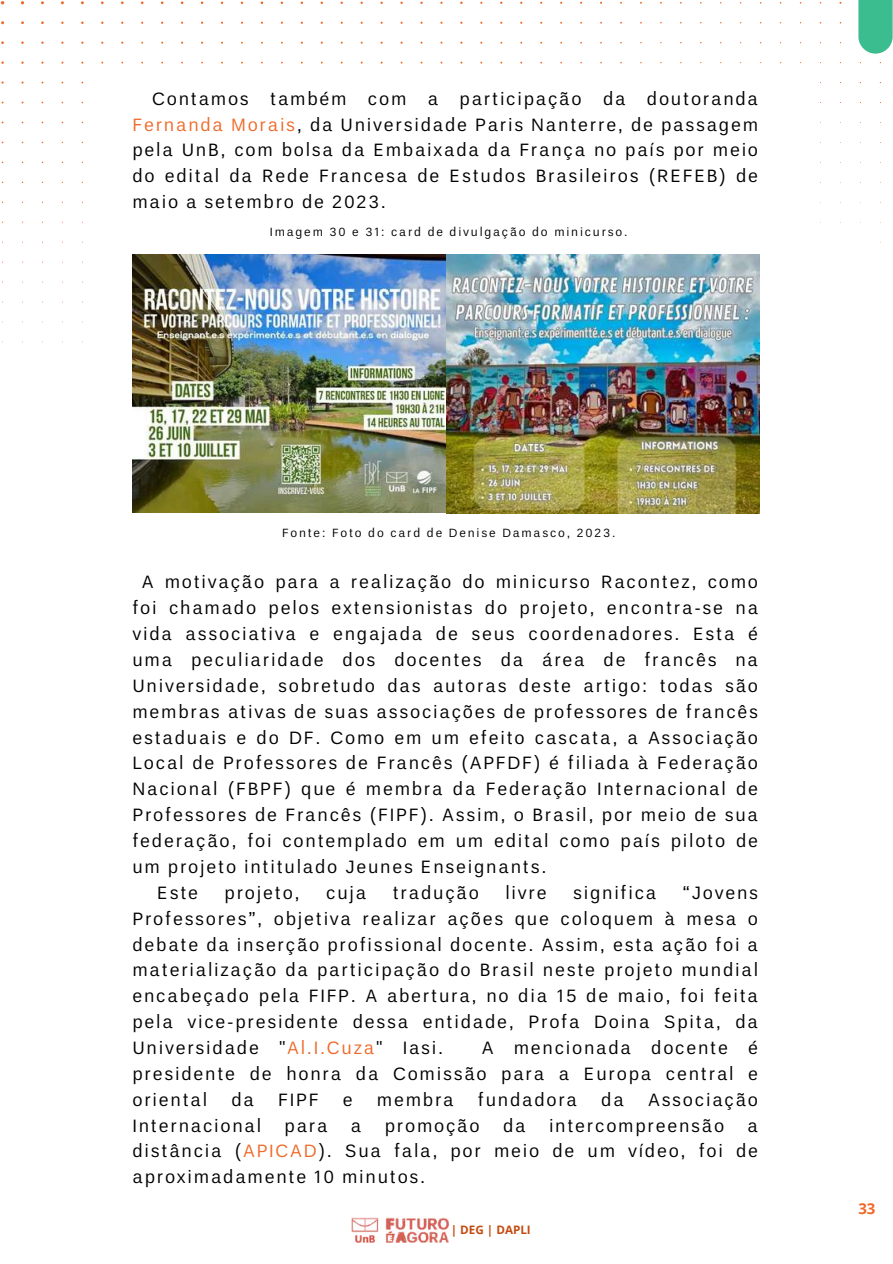
<style>
.page{position:relative;width:893px;height:1264px;background:#fff}
.page>*{position:absolute;margin:0;border:0;box-sizing:border-box;transform-origin:0 0}
.t1{font:18px/25.8px "Un B Pro";letter-spacing:.095em;color:#000;text-align:justify}
.t2{font:700 15px "Open Sans";color:#ef6a29}
.t3{font:12px "Un B Pro";letter-spacing:.15em;color:#000}
.t4{font:700 11.7px "Open Sans";color:#c44b10}
.s1{color:#ef6a29}
</style>
<div class="page">
<svg style="left:1px;top:1px;width:3px;height:4px"></svg>
<svg style="left:858px;top:0;width:34px;height:54px;background:#4bc298"></svg>
<img style="left:351px;top:1217px;width:98px;height:25px">
<img style="left:132px;top:254px;width:627px;height:259px">
<p class="t1" style="left:132px;top:86px;width:627px;text-indent:20px">Contamos também com a participação da doutoranda <span class="s1">Fernanda Morais</span>, da Universidade Paris Nanterre, de passagem pela UnB, com bolsa da Embaixada da França no país por meio do edital da Rede Francesa de Estudos Brasileiros (REFEB) de maio a setembro de 2023.</p>
<p class="t3" style="left:270px;top:227px;width:359px">Imagem 30 e 31: card de divulgação do minicurso.</p>
<p class="t3" style="left:282px;top:528px;width:335px">Fonte: Foto do card de Denise Damasco, 2023.</p>
<p class="t1" style="left:142px;top:570px;width:617px">A motivação para a realização do minicurso Racontez, como</p>
<p class="t1" style="left:132px;top:596px;width:627px">foi chamado pelos extensionistas do projeto, encontra-se na</p>
<p class="t1" style="left:132px;top:622px;width:627px">vida associativa e engajada de seus coordenadores. Esta é</p>
<p class="t1" style="left:132px;top:648px;width:627px">uma peculiaridade dos docentes da área de francês na</p>
<p class="t1" style="left:132px;top:673px;width:627px">Universidade, sobretudo das autoras deste artigo: todas são</p>
<p class="t1" style="left:132px;top:699px;width:627px">membras ativas de suas associações de professores de francês</p>
<p class="t1" style="left:132px;top:725px;width:627px">estaduais e do DF. Como em um efeito cascata, a Associação</p>
<p class="t1" style="left:132px;top:751px;width:627px">Local de Professores de Francês (APFDF) é filiada à Federação</p>
<p class="t1" style="left:132px;top:777px;width:627px">Nacional (FBPF) que é membra da Federação Internacional de</p>
<p class="t1" style="left:132px;top:803px;width:627px">Professores de Francês (FIPF). Assim, o Brasil, por meio de sua</p>
<p class="t1" style="left:132px;top:829px;width:627px">federação, foi contemplado em um edital como país piloto de</p>
<p class="t1" style="left:132px;top:854px;width:415px">um projeto intitulado Jeunes Enseignants.</p>
<p class="t1" style="left:157px;top:880px;width:42px">Este</p>
<p class="t1" style="left:224px;top:880px;width:77px">projeto,</p>
<p class="t1" style="left:326px;top:880px;width:42px">cuja</p>
<p class="t1" style="left:393px;top:880px;width:88px">tradução</p>
<p class="t1" style="left:505px;top:880px;width:43px">livre</p>
<p class="t1" style="left:573px;top:880px;width:85px">significa</p>
<p class="t1" style="left:132px;top:880px;width:627px;text-indent:550px">“Jovens Professores”, objetiva realizar ações que coloquem à mesa o debate da inserção profissional docente. Assim, esta ação foi a materialização da participação do Brasil neste projeto mundial encabeçado pela FIFP. A abertura, no dia 15 de maio, foi feita pela vice-presidente dessa entidade, Profa Doina Spita, da Universidade "<span class="s1">Al.I.Cuza</span>" Iasi.</p>
<p class="t1" style="left:132px;top:1035px;width:627px;text-indent:349px">A mencionada docente é presidente de honra da Comissão para a Europa central e oriental</p>
<p class="t1" style="left:231px;top:1087px;width:24px">da</p>
<p class="t1" style="left:278px;top:1087px;width:42px">FIPF</p>
<p class="t1" style="left:343px;top:1087px;width:11px">e</p>
<p class="t1" style="left:377px;top:1087px;width:78px">membra</p>
<p class="t1" style="left:478px;top:1087px;width:101px">fundadora</p>
<p class="t1" style="left:601px;top:1087px;width:24px">da</p>
<p class="t1" style="left:648px;top:1087px;width:111px">Associação</p>
<p class="t1" style="left:132px;top:1113px;width:130px">Internacional</p>
<p class="t1" style="left:284px;top:1113px;width:45px">para</p>
<p class="t1" style="left:351px;top:1113px;width:12px">a</p>
<p class="t1" style="left:385px;top:1113px;width:96px">promoção</p>
<p class="t1" style="left:503px;top:1113px;width:24px">da</p>
<p class="t1" style="left:549px;top:1113px;width:177px">intercompreensão</p>
<p class="t1" style="left:132px;top:1113px;width:627px;text-indent:615px">a distância (<span class="s1">APICAD</span>). Sua fala, por meio de um vídeo, foi de aproximadamente 10 minutos.</p>
<p class="t4" style="left:451px;top:1220px;width:81px">| DEG | DAPLI</p>
<p class="t2" style="left:858px;top:1198px;width:19px">33</p>
</div>
